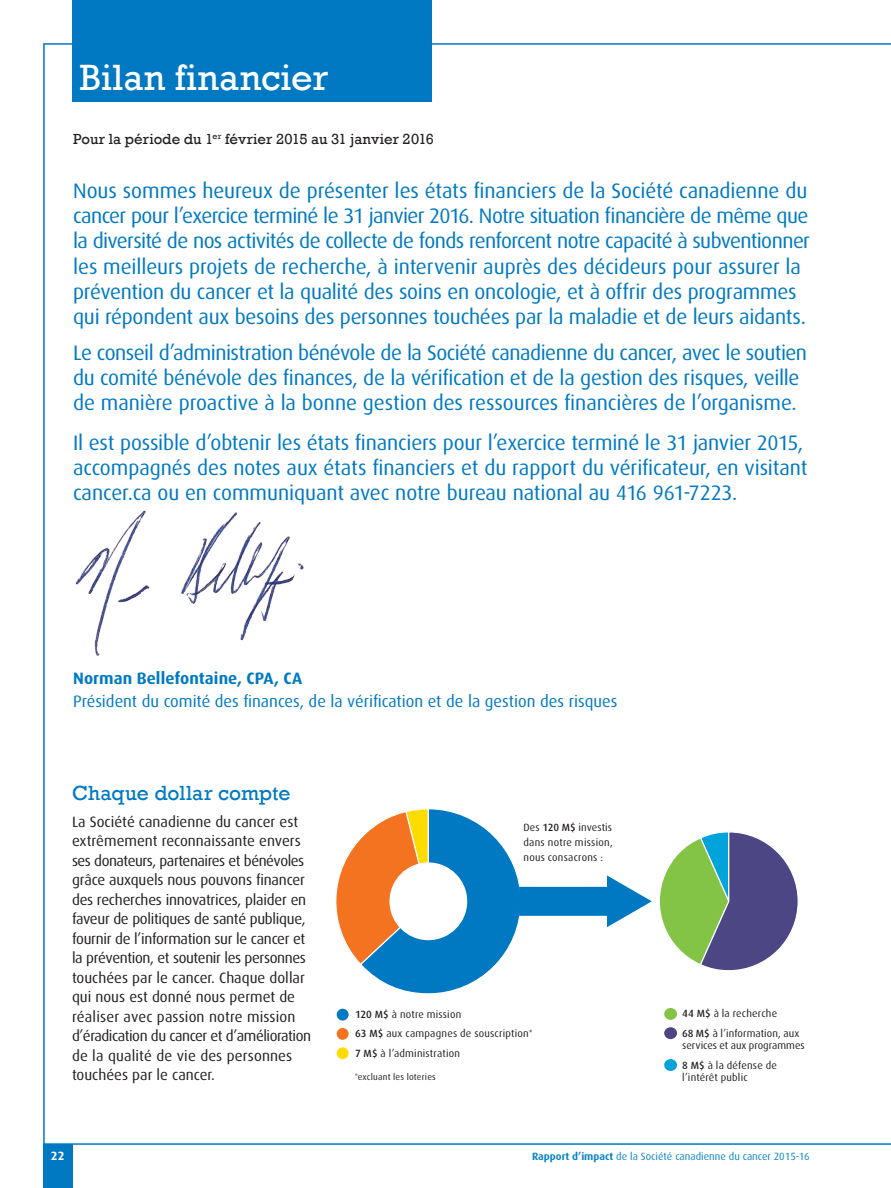
<style>
.page{position:relative;width:891px;height:1188px;background:#fff}
.page>*{position:absolute;margin:0;border:0;box-sizing:border-box;transform-origin:0 0}
.ccs_chapter_title-wh{font:37.5px "Rockwell";letter-spacing:.005em;color:#fff}
.ccs_sub-title_paragr{font:21px/25.2px "Dax";letter-spacing:-.015em;color:#0079c2}
.ccs_heading_1-primar{font:21px "Rockwell";letter-spacing:.005em;color:#0079c2}
.ccs_sub-title_paragr-2{font:16.5px "Dax";color:#0079c2}
.ccs_sub-title_paragr-3{font:700 16.5px "Dax";letter-spacing:.005em;color:#0079c2}
.ccs_fullpg_pic_capti{font:15px/19.5px "Dax";letter-spacing:-.015em;color:#231f20}
.ccs_sub-title-primar{font:15px "Rockwell";color:#231f20}
.ccs_footer-PAGE_NUMB{font:700 12px "Dax";color:#fff}
._16__COPY_FINANCIAL{font:10.5px/15px "Dax";letter-spacing:.02em;color:#231f20;text-align:justify}
.t1{font:10.5px "Dax";color:#0c85c8}
._16__COPY_FINANCIAL-2{font:10.5px/12.6px "Dax";color:#231f20}
._16__COPY_FINANCIAL-3{font:9px "Dax";letter-spacing:.025em;color:#231f20}
.s1{font-weight:500}
.s2{font-weight:700}
</style>
<div class="page">
<div style="left:43px;top:1144px;width:29px;height:44px;background:#0079c2"></div>
<div style="left:72px;top:0;width:359px;height:102px;background:#0079c2"></div>
<img style="left:75px;top:510px;width:229px;height:146px">
<svg style="left:336px;top:808px;width:462px;height:186px"></svg>
<div style="left:389px;top:862px;width:78px;height:78px;background:#fff;border-radius:50%"></div>
<div style="left:337px;top:1009px;width:12px;height:12px;background:#0079c2;border-radius:50%"></div>
<div style="left:337px;top:1028px;width:12px;height:12px;background:#f47321;border-radius:50%"></div>
<div style="left:337px;top:1047px;width:12px;height:12px;background:#ffdc01;border-radius:50%"></div>
<div style="left:664px;top:1008px;width:13px;height:12px;background:#83c447;border-radius:50%"></div>
<div style="left:664px;top:1027px;width:13px;height:12px;background:#4c4685;border-radius:50%"></div>
<div style="left:664px;top:1059px;width:13px;height:12px;background:#00a4da;border-radius:50%"></div>
<p class="ccs_chapter_title-wh" style="left:80px;top:56px;width:250px">Bilan financier</p>
<p class="ccs_sub-title-primar" style="left:73px;top:130px;width:362px">Pour la période du 1<sup>er</sup> février 2015 au 31 janvier 2016</p>
<p class="ccs_sub-title_paragr" style="left:73px;top:178px;width:738px">Nous sommes heureux de présenter les états financiers de la Société canadienne du cancer pour l’exercice terminé le 31 janvier 2016. Notre situation financière de même que la diversité de nos activités de collecte de fonds renforcent notre capacité à subventionner les meilleurs projets de recherche, à intervenir auprès des décideurs pour assurer la prévention du cancer et la qualité des soins en oncologie, et à offrir des programmes qui répondent aux besoins des personnes touchées par la maladie et de leurs aidants.</p>
<p class="ccs_sub-title_paragr" style="left:73px;top:340px;width:735px">Le conseil d’administration bénévole de la Société canadienne du cancer, avec le soutien du comité bénévole des finances, de la vérification et de la gestion des risques, veille de manière proactive à la bonne gestion des ressources financières de l’organisme.</p>
<p class="ccs_sub-title_paragr" style="left:73px;top:430px;width:736px">Il est possible d’obtenir les états financiers pour l’exercice terminé le 31 janvier 2015, accompagnés des notes aux états financiers et du rapport du vérificateur, en visitant cancer.ca ou en communiquant avec notre bureau national au 416 961-7223.</p>
<p class="ccs_sub-title_paragr-3" style="left:73px;top:669px;width:231px">Norman Bellefontaine, CPA, CA</p>
<p class="ccs_sub-title_paragr-2" style="left:73px;top:692px;width:546px">Président du comité des finances, de la vérification et de la gestion des risques</p>
<p class="ccs_heading_1-primar" style="left:72px;top:781px;width:220px">Chaque dollar compte</p>
<p class="ccs_fullpg_pic_capti" style="left:72px;top:812px;width:241px">La Société canadienne du cancer est extrêmement reconnaissante envers ses donateurs, partenaires et bénévoles grâce auxquels nous pouvons financer des recherches innovatrices, plaider en faveur de politiques de santé publique, fournir de l’information sur le cancer et la prévention, et soutenir les personnes touchées par le cancer. Chaque dollar qui nous est donné nous permet de réaliser avec passion notre mission d’éradication du cancer et d’amélioration de la qualité de vie des personnes touchées par le cancer.</p>
<p class="_16__COPY_FINANCIAL" style="left:524px;top:820px;width:91px">Des <span class="s1">120 M$</span> investis dans notre mission, nous consacrons :</p>
<p class="_16__COPY_FINANCIAL" style="left:355px;top:1007px;width:108px"><span class="s1">120 M$</span> à notre mission</p>
<p class="_16__COPY_FINANCIAL" style="left:355px;top:1026px;width:179px"><span class="s1">63 M$</span> aux campagnes de souscription<sup>*</sup></p>
<p class="_16__COPY_FINANCIAL" style="left:355px;top:1046px;width:107px"><span class="s1">7 M$</span> à l’administration</p>
<p class="_16__COPY_FINANCIAL-3" style="left:355px;top:1072px;width:82px"><sup>*</sup>excluant les loteries</p>
<p class="_16__COPY_FINANCIAL" style="left:682px;top:1006px;width:96px"><span class="s1">44 M$</span> à la recherche</p>
<p class="_16__COPY_FINANCIAL-2" style="left:682px;top:1027px;width:124px"><span class="s1">68 M$</span> à l’information, aux services et aux programmes</p>
<p class="_16__COPY_FINANCIAL" style="left:682px;top:1059px;width:96px;line-height:12.6px"><span class="s1">8 M$</span> à la défense de l’intérêt public</p>
<p class="ccs_footer-PAGE_NUMB" style="left:51px;top:1149px;width:15px">22</p>
<p class="t1" style="left:532px;top:1151px;width:279px"><span class="s2">Rapport d’impact</span> de la Société canadienne du cancer 2015-16</p>
</div>
